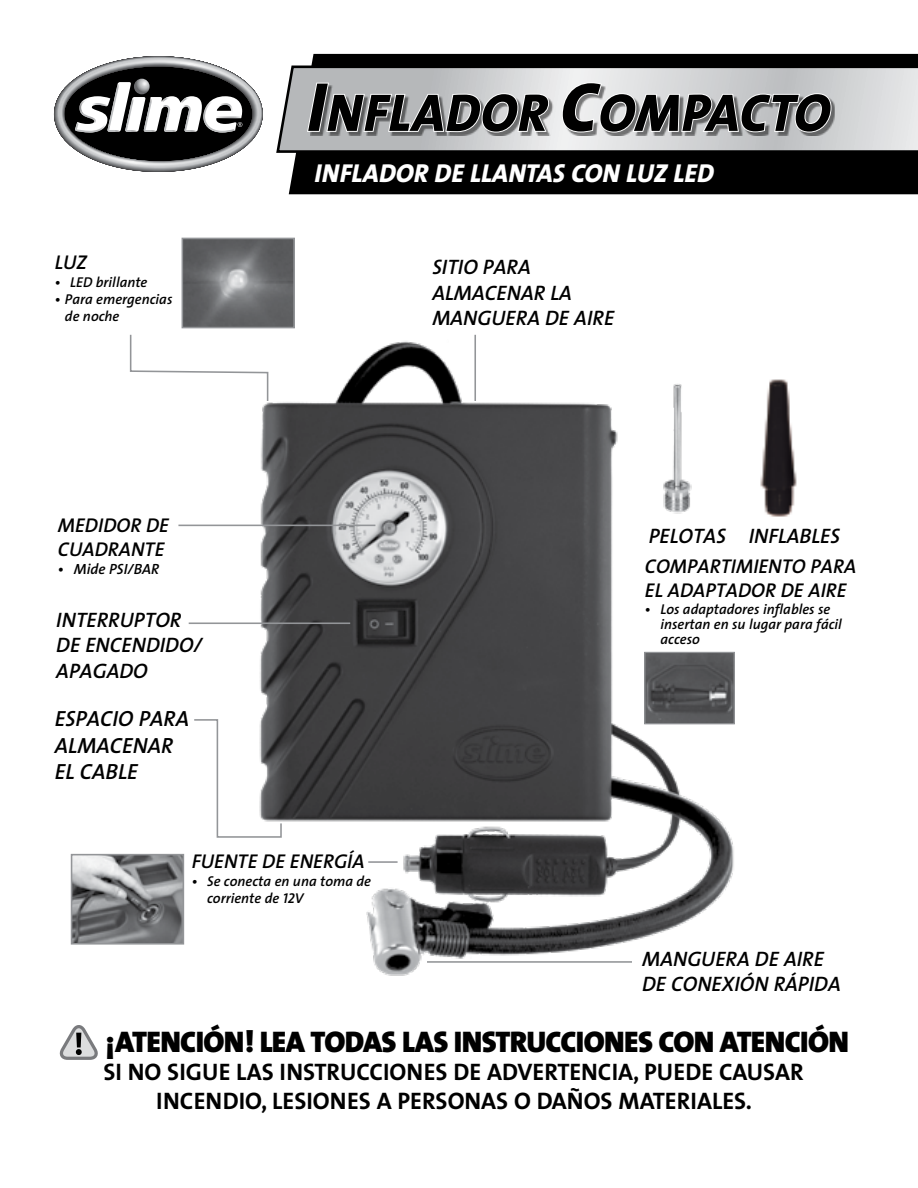
<style>
.page{position:relative;width:918px;height:1188px;background:#fff}
.page>*{position:absolute;margin:0;border:0;box-sizing:border-box;transform-origin:0 0}
.t1{font:italic 53.4px "The Sans Extra Bold Caps";letter-spacing:.01em;color:#000}
.t2{font:900 30px "The Sans";letter-spacing:-.02em;color:#000}
.t3{font:italic 26.1px "The Sans Extra Bold Caps";color:#fff}
.t4{font:24px/28.8px "The Sans Bold Caps";color:#000;text-align:center}
.t5{font:italic 21.9px/26.4px "The Sans Semi Bold Caps";color:#000}
.t6{font:italic 21px/25.2px "The Sans Semi Bold Caps";color:#000}
.t7{font:italic 20.1px/24.9px "The Sans Semi Bold Caps";color:#000}
.t8{font:italic 600 14.7px "The Sans";color:#000}
.t9{font:italic 600 14.4px/17.1px "The Sans";color:#000}
.s1{font-size:70.2px}
.s2{font-family:"The Sans Semi Bold Caps";font-weight:400}
</style>
<div class="page">
<div style="left:289px;top:54px;width:629px;height:140px;background:#000"></div>
<svg style="left:276px;top:64px;width:642px;height:90px;background:#abacad"></svg>
<svg style="left:53px;top:56px;width:210px;height:116px"></svg>
<img style="left:238px;top:328px;width:497px;height:648px">
<img style="left:74px;top:857px;width:107px;height:85px">
<div style="left:71px;top:854px;width:113px;height:91px;border:2px solid #939598"></div>
<img style="left:185px;top:241px;width:107px;height:84px">
<div style="left:182px;top:238px;width:113px;height:90px;border:2px solid #939598"></div>
<hr style="left:474px;top:335px;width:2px;height:66px;background:#939598">
<img style="left:646px;top:654px;width:87px;height:68px">
<div style="left:644px;top:652px;width:91px;height:72px;border:1px solid #939598"></div>
<hr style="left:427px;top:961px;width:205px;height:2px;background:#939598">
<svg style="left:194px;top:718px;width:89px;height:121px"></svg>
<svg style="left:129px;top:333px;width:140px;height:70px"></svg>
<hr style="left:189px;top:622px;width:161px;height:2px;background:#939598">
<hr style="left:178px;top:525px;width:197px;height:1px;background:#939598">
<hr style="left:368px;top:861px;width:30px;height:2px;background:#939598">
<img style="left:760px;top:379px;width:37px;height:138px">
<img style="left:658px;top:377px;width:40px;height:142px">
<div style="left:310px;top:85px;width:525px;height:51px;background:#000;opacity:.5"></div>
<svg style="left:306px;top:81px;width:526px;height:53px;background:#8f9091"></svg>
<svg style="left:60px;top:1025px;width:38px;height:35px"></svg>
<h1 class="t1" style="left:307px;top:68px;width:525px"><span class="s1">I</span>NFLADOR <span class="s1">C</span>OMPACTO</h1>
<h3 class="t7" style="left:55px;top:250px;width:34px">LUZ</h3>
<p class="t9" style="left:55px;top:273px;width:94px">• LED brillante</p>
<p class="t9" style="left:65px;top:290px;width:109px;text-indent:-10px">• Para emergencias de noche</p>
<h3 class="t7" style="left:58px;top:512px;width:113px">MEDIDOR DE<br>CUADRANTE</h3>
<p class="t8" style="left:58px;top:557px;width:103px">• Mide PSI/BAR</p>
<h3 class="t6" style="left:56px;top:607px;width:147px">INTERRUPTOR<br>DE ENCENDIDO/<br>APAGADO</h3>
<h3 class="t5" style="left:55px;top:705px;width:136px">ESPACIO PARA<br>ALMACENAR<br>EL CABLE</h3>
<h3 class="t3" style="left:314px;top:151px;width:401px">INFLADOR DE LLANTAS CON LUZ LED</h3>
<h3 class="t6" style="left:432px;top:254px;width:183px">SITIO PARA<br>ALMACENAR LA<br>MANGUERA DE AIRE</h3>
<h3 class="t6" style="left:649px;top:523px;width:193px">PELOTAS INFLABLES</h3>
<h3 class="t7" style="left:645px;top:554px;width:213px;line-height:24px">COMPARTIMIENTO PARA<br>EL ADAPTADOR DE AIRE</h3>
<p class="t9" style="left:660px;top:602px;width:183px;line-height:15px;text-indent:-15px">• Los adaptadores inflables se insertan en su lugar para fácil acceso</p>
<h3 class="t7" style="left:192px;top:849px;width:175px">FUENTE DE ENERGÍA</h3>
<p class="t9" style="left:207px;top:872px;width:165px;text-indent:-15px">• Se conecta en una toma de corriente de <span class="s2">12</span>V</p>
<h3 class="t6" style="left:642px;top:946px;width:200px">MANGUERA DE AIRE<br>DE CONEXIÓN RÁPIDA</h3>
<h2 class="t2" style="left:106px;top:1016px;width:745px">¡ATENCIÓN! LEA TODAS LAS INSTRUCCIONES CON ATENCIÓN</h2>
<h3 class="t4" style="left:104px;top:1057px;width:702px">SI NO SIGUE LAS INSTRUCCIONES DE ADVERTENCIA, PUEDE CAUSAR<br>INCENDIO, LESIONES A PERSONAS O DAÑOS MATERIALES.</h3>
</div>
